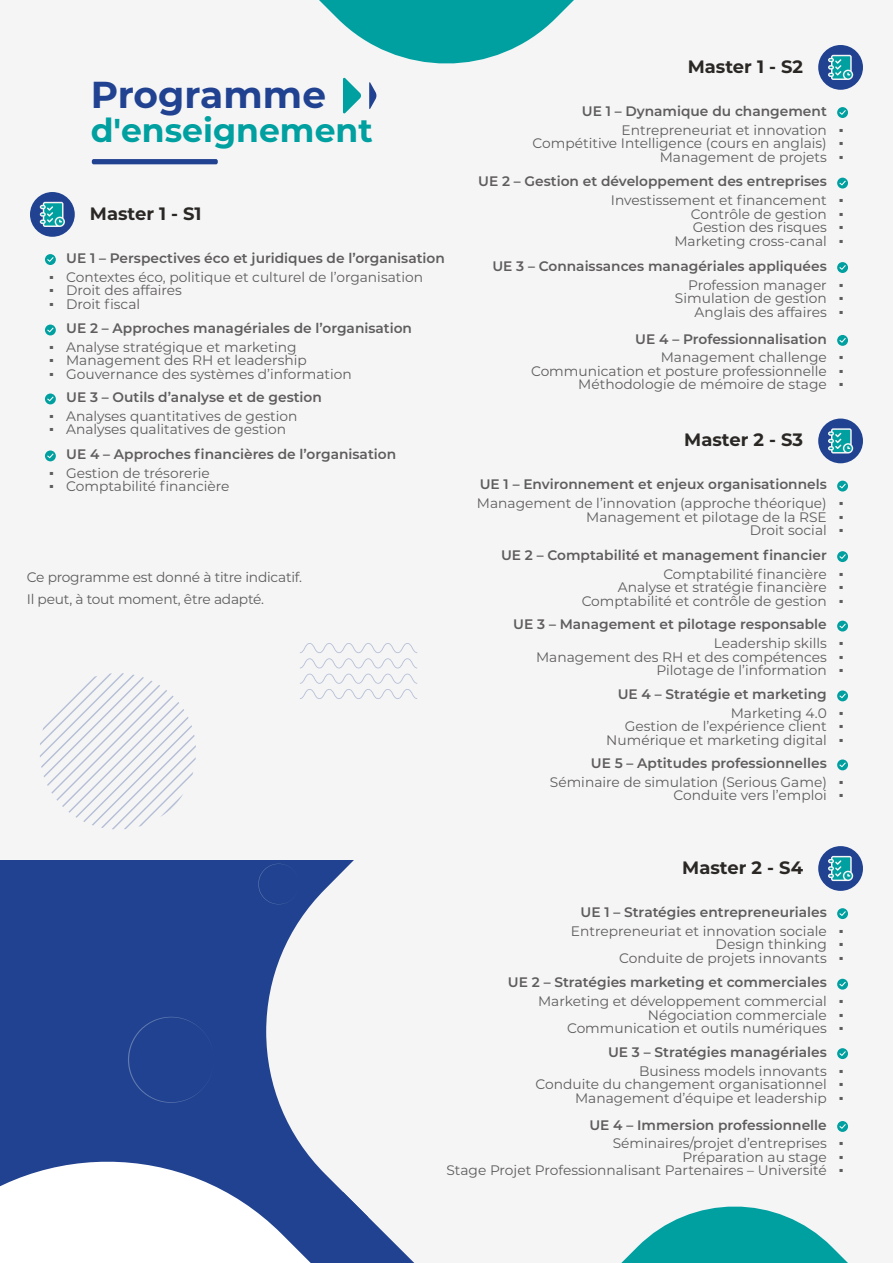
<style>
.page{position:relative;width:893px;height:1263px;background:#f5f5f6}
.page>*{position:absolute;margin:0;border:0;box-sizing:border-box;transform-origin:0 0}
.t1{font:700 37.5px "Montserrat";color:#204290}
.t2{font:700 33px "Montserrat";color:#009fa0}
.t3{font:700 17.85px "Montserrat";color:#2a2724}
.t4{font:13.8px/13.5px "Montserrat";color:#5f5c5d;text-align:right}
.t5{font:600 13.8px/18.8px "Montserrat";color:#5f5c5d;text-align:right}
.t6{font:13.8px/22.5px "Montserrat";letter-spacing:-.015em;color:#5f5d5e}
.s1{font-family:"Times New Roman"}
.s2{font-weight:600}
.s3{font-weight:400}
.s4{font-family:"Times New Roman";font-weight:400}
</style>
<div class="page">
<svg style="left:300px;top:674px;width:117px;height:25px"></svg>
<svg style="left:300px;top:643px;width:117px;height:25px"></svg>
<svg style="left:0;top:860px;width:414px;height:403px"></svg>
<svg style="left:621px;top:1206px;width:227px;height:57px"></svg>
<div style="left:92px;top:159px;width:126px;height:5px;background:#204290;border-radius:2px"></div>
<svg style="left:30px;top:192px;width:45px;height:45px"></svg>
<div style="left:45px;top:254px;width:11px;height:11px;background:#009fa0;border-radius:50%"></div>
<svg style="left:47px;top:257px;width:7px;height:5px"></svg>
<div style="left:45px;top:325px;width:11px;height:10px;background:#009fa0;border-radius:50%"></div>
<svg style="left:47px;top:327px;width:7px;height:5px"></svg>
<div style="left:45px;top:393px;width:11px;height:11px;background:#009fa0;border-radius:50%"></div>
<svg style="left:47px;top:396px;width:7px;height:5px"></svg>
<div style="left:45px;top:450px;width:11px;height:11px;background:#009fa0;border-radius:50%"></div>
<svg style="left:47px;top:453px;width:7px;height:5px"></svg>
<svg style="left:818px;top:45px;width:45px;height:45px"></svg>
<div style="left:837px;top:107px;width:11px;height:11px;background:#009fa0;border-radius:50%"></div>
<svg style="left:839px;top:110px;width:7px;height:5px"></svg>
<div style="left:837px;top:178px;width:11px;height:11px;background:#009fa0;border-radius:50%"></div>
<svg style="left:839px;top:181px;width:7px;height:5px"></svg>
<div style="left:837px;top:262px;width:11px;height:11px;background:#009fa0;border-radius:50%"></div>
<svg style="left:839px;top:265px;width:7px;height:5px"></svg>
<div style="left:837px;top:335px;width:11px;height:11px;background:#009fa0;border-radius:50%"></div>
<svg style="left:839px;top:338px;width:7px;height:5px"></svg>
<svg style="left:818px;top:418px;width:45px;height:45px"></svg>
<div style="left:837px;top:481px;width:11px;height:10px;background:#009fa0;border-radius:50%"></div>
<svg style="left:839px;top:484px;width:7px;height:4px"></svg>
<div style="left:837px;top:551px;width:11px;height:11px;background:#009fa0;border-radius:50%"></div>
<svg style="left:839px;top:554px;width:7px;height:5px"></svg>
<div style="left:837px;top:621px;width:11px;height:10px;background:#009fa0;border-radius:50%"></div>
<svg style="left:839px;top:624px;width:7px;height:4px"></svg>
<div style="left:837px;top:690px;width:11px;height:11px;background:#009fa0;border-radius:50%"></div>
<svg style="left:839px;top:693px;width:7px;height:5px"></svg>
<div style="left:837px;top:759px;width:11px;height:11px;background:#009fa0;border-radius:50%"></div>
<svg style="left:839px;top:762px;width:7px;height:5px"></svg>
<svg style="left:818px;top:846px;width:45px;height:45px"></svg>
<div style="left:837px;top:908px;width:11px;height:11px;background:#009fa0;border-radius:50%"></div>
<svg style="left:839px;top:911px;width:7px;height:5px"></svg>
<div style="left:837px;top:979px;width:11px;height:11px;background:#009fa0;border-radius:50%"></div>
<svg style="left:839px;top:982px;width:7px;height:5px"></svg>
<div style="left:837px;top:1048px;width:11px;height:11px;background:#009fa0;border-radius:50%"></div>
<svg style="left:839px;top:1051px;width:7px;height:5px"></svg>
<div style="left:837px;top:1121px;width:11px;height:11px;background:#009fa0;border-radius:50%"></div>
<svg style="left:839px;top:1124px;width:7px;height:5px"></svg>
<svg style="left:319px;top:0;width:255px;height:114px"></svg>
<svg style="left:40px;top:673px;width:156px;height:156px"></svg>
<h1 class="t1" style="left:91px;top:68px;width:237px">Programme</h1>
<h2 class="t2" style="left:91px;top:107px;width:284px">d'enseignement</h2>
<p class="t3" style="left:90px;top:200px;width:113px">Master 1 - S1</p>
<p class="t5" style="left:49px;top:248px;width:397px">• UE 1 – Perspectives éco et juridiques de l’organisation</p>
<p class="t4" style="left:49px;top:269px;width:376px"><span class="s1">▪</span> Contextes éco, politique et culturel de l’organisation</p>
<p class="t4" style="left:49px;top:283px;width:134px"><span class="s1">▪</span> Droit des affaires</p>
<p class="t4" style="left:49px;top:296px;width:93px"><span class="s1">▪</span> Droit fiscal</p>
<p class="t5" style="left:49px;top:318px;width:364px">• UE 2 – Approches managériales de l’organisation</p>
<p class="t4" style="left:49px;top:340px;width:249px"><span class="s1">▪</span> Analyse stratégique et marketing</p>
<p class="t4" style="left:49px;top:353px;width:259px"><span class="s1">▪</span> Management des RH et leadership</p>
<p class="t4" style="left:49px;top:367px;width:304px"><span class="s1">▪</span> Gouvernance des systèmes d’information</p>
<p class="t5" style="left:49px;top:387px;width:274px">• UE 3 – Outils d’analyse et de gestion</p>
<p class="t4" style="left:49px;top:409px;width:250px"><span class="s1">▪</span> Analyses quantitatives de gestion</p>
<p class="t4" style="left:49px;top:422px;width:239px"><span class="s1">▪</span> Analyses qualitatives de gestion</p>
<p class="t5" style="left:49px;top:444px;width:348px">• UE 4 – Approches financières de l’organisation</p>
<p class="t4" style="left:49px;top:466px;width:162px"><span class="s1">▪</span> Gestion de trésorerie</p>
<p class="t4" style="left:49px;top:479px;width:182px"><span class="s1">▪</span> Comptabilité financière</p>
<p class="t6" style="left:27px;top:565px;width:277px">Ce programme est donné à titre indicatif.<br>Il peut, à tout moment, être adapté.</p>
<p class="t3" style="left:688px;top:53px;width:117px">Master 1 - S2</p>
<p class="t4" style="left:582px;top:101px;width:264px;line-height:18.8px"><span class="s2">UE 1 – Dynamique du changement •<br></span>Entrepreneuriat et innovation <span class="s1">▪</span></p>
<p class="t4" style="left:533px;top:136px;width:313px">Compétitive Intelligence (cours en anglais) <span class="s1">▪<br></span>Management de projets <span class="s1">▪</span></p>
<p class="t5" style="left:478px;top:171px;width:367px">UE 2 – Gestion et développement des entreprises •<br><span class="s3">Investissement et financement</span> <span class="s4">▪</span></p>
<p class="t4" style="left:674px;top:206px;width:171px">Contrôle de gestion <span class="s1">▪<br></span>Gestion des risques <span class="s1">▪<br></span>Marketing cross-canal <span class="s1">▪</span></p>
<p class="t5" style="left:492px;top:256px;width:353px">UE 3 – Connaissances managériales appliquées •<br><span class="s3">Profession manager</span> <span class="s4">▪</span></p>
<p class="t4" style="left:675px;top:291px;width:170px">Simulation de gestion <span class="s1">▪<br></span>Anglais des affaires <span class="s1">▪</span></p>
<p class="t5" style="left:635px;top:329px;width:210px">UE 4 – Professionnalisation •<br><span class="s3">Management challenge</span> <span class="s4">▪</span></p>
<p class="t4" style="left:531px;top:364px;width:314px">Communication et posture professionnelle <span class="s1">▪<br></span>Méthodologie de mémoire de stage <span class="s1">▪</span></p>
<p class="t3" style="left:684px;top:427px;width:120px">Master 2 - S3</p>
<p class="t4" style="left:477px;top:474px;width:368px;line-height:18.8px;text-align:left"><span class="s2">UE 1 – Environnement et enjeux organisationnels •<br></span>Management de l’innovation (approche théorique) <span class="s1">▪</span></p>
<p class="t4" style="left:586px;top:509px;width:259px">Management et pilotage de la RSE <span class="s1">▪<br></span>Droit social <span class="s1">▪</span></p>
<p class="t5" style="left:501px;top:545px;width:344px">UE 2 – Comptabilité et management financier •<br><span class="s3">Comptabilité financière</span> <span class="s4">▪</span></p>
<p class="t4" style="left:582px;top:580px;width:264px">Analyse et stratégie financière <span class="s1">▪<br></span>Comptabilité et contrôle de gestion <span class="s1">▪</span></p>
<p class="t5" style="left:513px;top:614px;width:332px">UE 3 – Management et pilotage responsable •<br><span class="s3">Leadership skills</span> <span class="s4">▪</span></p>
<p class="t4" style="left:536px;top:649px;width:309px">Management des RH et des compétences <span class="s1">▪<br></span>Pilotage de l’information <span class="s1">▪</span></p>
<p class="t5" style="left:618px;top:684px;width:228px">UE 4 – Stratégie et marketing •<br><span class="s3">Marketing 4.0</span> <span class="s4">▪</span></p>
<p class="t4" style="left:606px;top:719px;width:239px">Gestion de l’expérience client <span class="s1">▪<br></span>Numérique et marketing digital <span class="s1">▪</span></p>
<p class="t4" style="left:550px;top:753px;width:295px;line-height:18.8px"><span class="s2">UE 5 – Aptitudes professionnelles •<br></span>Séminaire de simulation (Serious Game) <span class="s1">▪</span></p>
<p class="t4" style="left:674px;top:788px;width:172px">Conduite vers l’emploi <span class="s1">▪</span></p>
<p class="t3" style="left:682px;top:854px;width:122px">Master 2 - S4</p>
<p class="t4" style="left:571px;top:902px;width:274px;line-height:18.8px"><span class="s2">UE 1 – Stratégies entrepreneuriales •<br></span>Entrepreneuriat et innovation sociale <span class="s1">▪</span></p>
<p class="t4" style="left:619px;top:937px;width:226px">Design thinking <span class="s1">▪<br></span>Conduite de projets innovants <span class="s1">▪</span></p>
<p class="t5" style="left:508px;top:972px;width:337px">UE 2 – Stratégies marketing et commerciales •<br><span class="s3">Marketing et développement commercial</span> <span class="s4">▪</span></p>
<p class="t4" style="left:567px;top:1007px;width:278px">Négociation commerciale <span class="s1">▪<br></span>Communication et outils numériques <span class="s1">▪</span></p>
<p class="t5" style="left:608px;top:1042px;width:237px">UE 3 – Stratégies managériales •<br><span class="s3">Business models innovants</span> <span class="s4">▪</span></p>
<p class="t4" style="left:535px;top:1077px;width:310px">Conduite du changement organisationnel <span class="s1">▪<br></span>Management d’équipe et leadership <span class="s1">▪</span></p>
<p class="t4" style="left:589px;top:1115px;width:256px;line-height:18.8px"><span class="s2">UE 4 – Immersion professionnelle •<br></span>Séminaires/projet d’entreprises <span class="s1">▪</span></p>
<p class="t4" style="left:446px;top:1150px;width:399px">Préparation au stage <span class="s1">▪<br></span>Stage Projet Professionnalisant Partenaires – Université <span class="s1">▪</span></p>
</div>
